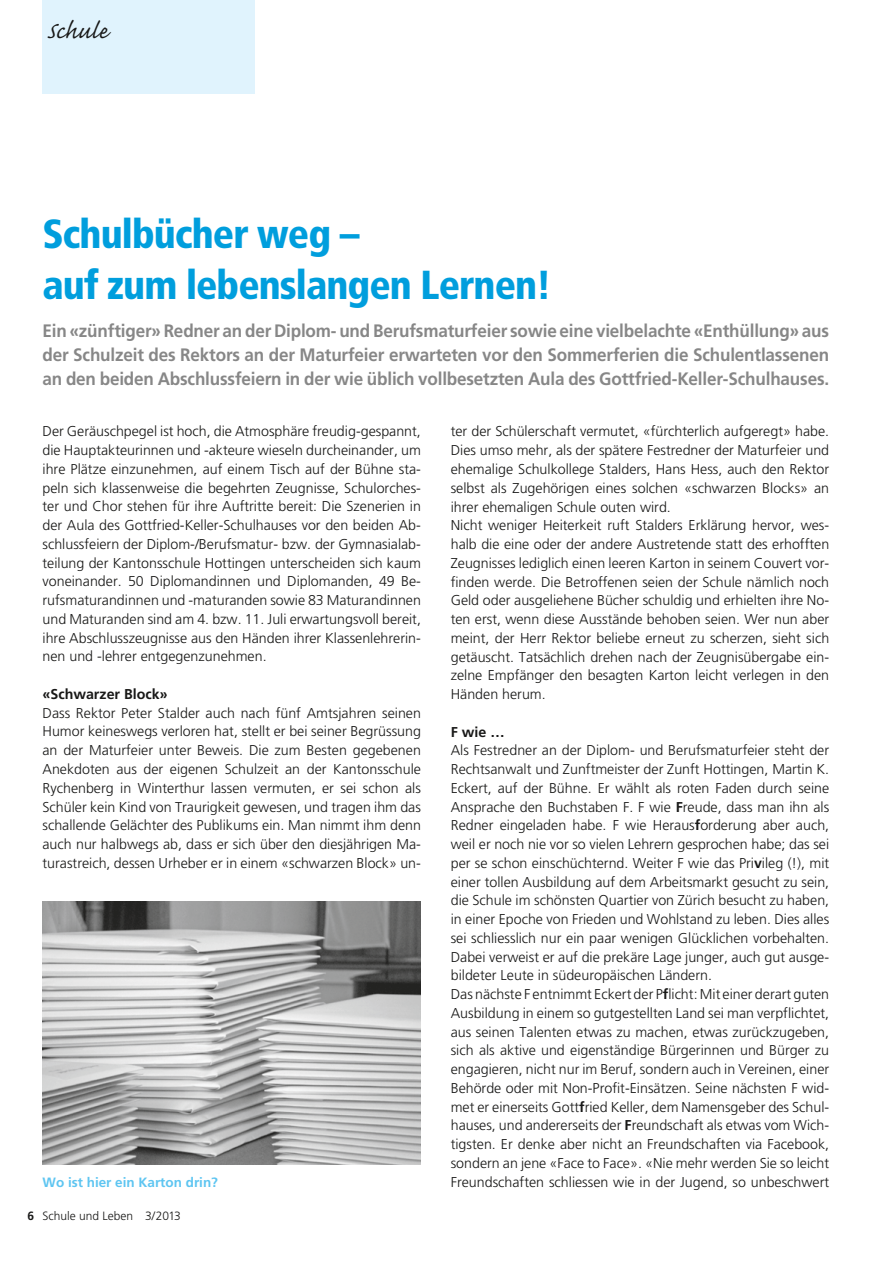
<style>
.page{position:relative;width:893px;height:1263px;background:#fff}
.page>*{position:absolute;margin:0;border:0;box-sizing:border-box;transform-origin:0 0}
.t1{font:900 condensed 40.5px/51px "Frutiger";letter-spacing:-.025em;color:#009edd}
.t2{font:30px "Caflisch Script";color:#181817}
.t3{font:700 18px/24px "Frutiger";letter-spacing:-.01em;color:#878787;text-align:justify;scale:.95 1}
.t4{font:300 14.25px/18.8px "Frutiger";color:#181817;text-align:justify}
.t5{font:700 14.25px "Frutiger";color:#181817}
.t6{font:700 13.5px "Frutiger";color:#5ec5f1}
.t7{font:300 12px "Frutiger";color:#181817}
.s1{font-weight:700}
</style>
<div class="page">
<div style="left:43px;top:0;width:212px;height:94px;background:#e0f3fd"></div>
<img style="left:43px;top:901px;width:378px;height:263px">
<h2 class="t2" style="left:47px;top:16px;width:62px">Schule</h2>
<h1 class="t1" style="left:43px;top:208px;width:511px">Schulbücher weg –<br>auf zum lebenslangen Lernen!</h1>
<p class="t3" style="left:43px;top:319px;width:830px">Ein «zünftiger» Redner an der Diplom- und Berufsmaturfeier sowie eine vielbelachte «Enthüllung» aus der Schulzeit des Rektors an der Maturfeier erwarteten vor den Sommerferien die Schulentlassenen an den beiden Abschlussfeiern in der wie üblich vollbesetzten Aula des Gottfried-Keller-Schulhauses.</p>
<p class="t4" style="left:43px;top:422px;width:380px">Der Geräuschpegel ist hoch, die Atmosphäre freudig-gespannt, die Hauptakteurinnen und -akteure wieseln durcheinander, um ihre Plätze einzunehmen, auf einem Tisch auf der Bühne sta&shy;peln sich klassenweise die begehrten Zeugnisse, Schulorches&shy;ter und Chor stehen für ihre Auftritte bereit: Die Szenerien in der Aula des Gottfried-Keller-Schulhauses vor den beiden Ab&shy;schlussfeiern der Diplom-/Berufsmatur- bzw. der Gymnasialab&shy;teilung der Kantonsschule Hottingen unterscheiden sich kaum voneinander. 50 Diplomandinnen und Diplomanden, 49 Be&shy;rufsmaturandinnen und -maturanden sowie 83 Maturandinnen und Maturanden sind am 4. bzw. 11. Juli erwartungsvoll bereit, ihre Abschlusszeugnisse aus den Händen ihrer Klassenlehrerin&shy;nen und -lehrer entgegenzunehmen.</p>
<p class="t5" style="left:43px;top:686px;width:127px">«Schwarzer Block»</p>
<p class="t4" style="left:43px;top:704px;width:380px">Dass Rektor Peter Stalder auch nach fünf Amtsjahren seinen Humor keineswegs verloren hat, stellt er bei seiner Begrüssung an der Maturfeier unter Beweis. Die zum Besten gegebenen Anekdoten aus der eigenen Schulzeit an der Kantonsschule Rychenberg in Winterthur lassen vermuten, er sei schon als Schüler kein Kind von Traurigkeit gewesen, und tragen ihm das schallende Gelächter des Publikums ein. Man nimmt ihm denn auch nur halbwegs ab, dass er sich über den diesjährigen Ma&shy;turastreich, dessen Urheber er in einem «schwarzen Block» un-</p>
<p class="t4" style="left:451px;top:422px;width:380px;text-align:left">ter der Schülerschaft vermutet, «fürchterlich aufgeregt» habe.<br>Dies umso mehr, als der spätere Festredner der Maturfeier und ehemalige Schulkollege Stalders, Hans Hess, auch den Rektor selbst als Zugehörigen eines solchen «schwarzen Blocks» an ihrer ehemaligen Schule outen wird.<br>Nicht weniger Heiterkeit ruft Stalders Erklärung hervor, wes&shy;halb die eine oder der andere Austretende statt des erhofften Zeugnisses lediglich einen leeren Karton in seinem Couvert vor&shy;finden werde. Die Betroffenen seien der Schule nämlich noch Geld oder ausgeliehene Bücher schuldig und erhielten ihre No&shy;ten erst, wenn diese Ausstände behoben seien. Wer nun aber meint, der Herr Rektor beliebe erneut zu scherzen, sieht sich getäuscht. Tatsächlich drehen nach der Zeugnisübergabe ein&shy;zelne Empfänger den besagten Karton leicht verlegen in den Händen herum.</p>
<p class="t5" style="left:451px;top:723px;width:55px">F wie …</p>
<p class="t4" style="left:451px;top:741px;width:380px;text-align:left">Als Festredner an der Diplom- und Berufsmaturfeier steht der Rechtsanwalt und Zunftmeister der Zunft Hottingen, Martin K.<br>Eckert, auf der Bühne. Er wählt als roten Faden durch seine Ansprache den Buchstaben F. F wie <span class="s1">F</span>reude, dass man ihn als Redner eingeladen habe. F wie Heraus<span class="s1">f</span>orderung aber auch, weil er noch nie vor so vielen Lehrern gesprochen habe; das sei per se schon einschüchternd. Weiter F wie das Pri<span class="s1">v</span>ileg (!), mit einer tollen Ausbildung auf dem Arbeitsmarkt gesucht zu sein, die Schule im schönsten Quartier von Zürich besucht zu haben, in einer Epoche von Frieden und Wohlstand zu leben. Dies alles sei schliesslich nur ein paar wenigen Glücklichen vorbehalten.<br>Dabei verweist er auf die prekäre Lage junger, auch gut ausge&shy;bildeter Leute in südeuropäischen Ländern.<br>Das nächste F entnimmt Eckert der P<span class="s1">f</span>licht: Mit einer derart guten Ausbildung in einem so gutgestellten Land sei man verpflichtet, aus seinen Talenten etwas zu machen, etwas zurückzugeben, sich als aktive und eigenständige Bürgerinnen und Bürger zu engagieren, nicht nur im Beruf, sondern auch in Vereinen, einer Behörde oder mit Non-Profit-Einsätzen. Seine nächsten F wid&shy;met er einerseits Gott<span class="s1">f</span>ried Keller, dem Namensgeber des Schul&shy;hauses, und andererseits der <span class="s1">F</span>reundschaft als etwas vom Wich&shy;tigsten. Er denke aber nicht an Freundschaften via Facebook, sondern an jene «Face to Face». «Nie mehr werden Sie so leicht</p>
<p class="t6" style="left:43px;top:1174px;width:177px">Wo ist hier ein Karton drin?</p>
<p class="t4" style="left:451px;top:1172px;width:380px">Freundschaften schliessen wie in der Jugend, so unbeschwert</p>
<p class="t7" style="left:27px;top:1209px;width:155px"><span class="s1">6</span> Schule und Leben 3/2013</p>
</div>
